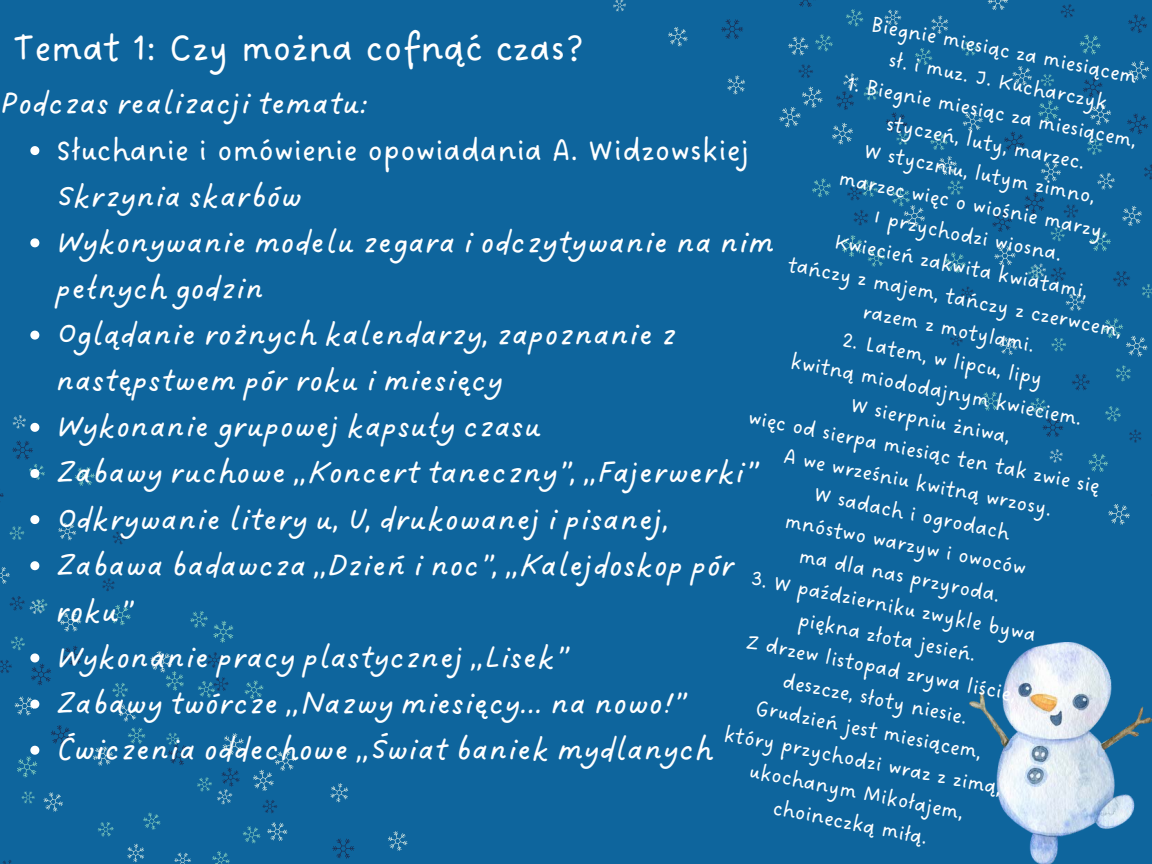
<style>
.page{position:relative;width:1152px;height:864px;background:#0e659d}
.page>*{position:absolute;margin:0;border:0;box-sizing:border-box;transform-origin:0 0}
.t1{font:40.5px "DO Sans Regular";color:#fff}
.t2{font:33px/46.2px "DO Sans Slanted";color:#fff}
.t3{font:33px/46.2px "DO Sans Regular";color:#fff}
.t4{font:22.5px "DO Sans Regular";color:#fff}
.s1{font-family:"DO Sans Slanted"}
</style>
<div class="page">
<img style="left:969px;top:643px;width:183px;height:221px">
<svg style="left:0;top:415px;width:408px;height:449px"></svg>
<svg style="left:613px;top:0;width:539px;height:472px"></svg>
<svg style="left:30px;top:146px;width:9px;height:9px"></svg>
<svg style="left:30px;top:238px;width:9px;height:9px"></svg>
<svg style="left:30px;top:331px;width:9px;height:9px"></svg>
<svg style="left:30px;top:423px;width:9px;height:9px"></svg>
<svg style="left:30px;top:469px;width:9px;height:9px"></svg>
<svg style="left:30px;top:515px;width:9px;height:9px"></svg>
<svg style="left:30px;top:561px;width:9px;height:9px"></svg>
<svg style="left:30px;top:653px;width:9px;height:9px"></svg>
<svg style="left:30px;top:700px;width:9px;height:9px"></svg>
<svg style="left:30px;top:746px;width:9px;height:9px"></svg>
<p class="t4" style="left:874px;top:11px;width:272px;rotate:11deg">Biegnie miesiąc za miesiącem</p>
<p class="t1" style="left:13px;top:24px;width:572px">Temat 1: Czy można cofnąć czas?</p>
<p class="t2" style="left:0;top:82px;width:370px">Podczas realizacji tematu:</p>
<p class="t3" style="left:56px;top:128px;width:695px">Słuchanie i omówienie opowiadania A. Widzowskiej<br><span class="s1">Skrzynia skarbów</span></p>
<p class="t2" style="left:56px;top:220px;width:720px">Wykonywanie modelu zegara i odczytywanie na nim pełnych godzin</p>
<p class="t2" style="left:56px;top:313px;width:622px">Oglądanie rożnych kalendarzy, zapoznanie z następstwem pór roku i miesięcy</p>
<p class="t2" style="left:56px;top:405px;width:488px">Wykonanie grupowej kapsuły czasu</p>
<p class="t2" style="left:56px;top:451px;width:703px">Zabawy ruchowe ,,Koncert taneczny”, ,,Fajerwerki”</p>
<p class="t2" style="left:56px;top:497px;width:615px">Odkrywanie litery u, U, drukowanej i pisanej,</p>
<p class="t2" style="left:56px;top:543px;width:681px">Zabawa badawcza ,,Dzień i noc”, ,,Kalejdoskop pór roku”</p>
<p class="t2" style="left:56px;top:636px;width:513px">Wykonanie pracy plastycznej ,,Lisek”</p>
<p class="t2" style="left:56px;top:682px;width:631px">Zabawy twórcze ,,Nazwy miesięcy... na nowo!”</p>
<p class="t2" style="left:56px;top:728px;width:659px">Ćwiczenia oddechowe ,,Świat baniek mydlanych</p>
<p class="t4" style="left:891px;top:47px;width:224px;rotate:11deg">sł. i muz. J. Kucharczyk</p>
<p class="t4" style="left:850px;top:71px;width:296px;rotate:11deg">1. Biegnie miesiąc za miesiącem,</p>
<p class="t4" style="left:889px;top:111px;width:204px;rotate:11deg">styczeń, luty, marzec.</p>
<p class="t4" style="left:866px;top:138px;width:237px;rotate:11deg">W styczniu, lutym zimno,</p>
<p class="t4" style="left:842px;top:166px;width:275px;rotate:11deg">marzec więc o wiośnie marzy.</p>
<p class="t4" style="left:875px;top:204px;width:194px;rotate:11deg">I przychodzi wiosna.</p>
<p class="t4" style="left:837px;top:229px;width:260px;rotate:11deg">Kwiecień zakwita kwiatami,</p>
<p class="t4" style="left:791px;top:252px;width:341px;rotate:11deg">tańczy z majem, tańczy z czerwcem,</p>
<p class="t4" style="left:866px;top:299px;width:176px;rotate:11deg">razem z motylami.</p>
<p class="t4" style="left:845px;top:327px;width:205px;rotate:11deg">2. Latem, w lipcu, lipy</p>
<p class="t4" style="left:794px;top:349px;width:298px;rotate:11deg">kwitną miododajnym kwieciem.</p>
<p class="t4" style="left:853px;top:392px;width:164px;rotate:11deg">W sierpniu żniwa,</p>
<p class="t4" style="left:751px;top:405px;width:359px;rotate:11deg">więc od sierpa miesiąc ten tak zwie się</p>
<p class="t4" style="left:787px;top:444px;width:274px;rotate:11deg">A we wrześniu kwitną wrzosy.</p>
<p class="t4" style="left:816px;top:481px;width:201px;rotate:11deg">W sadach i ogrodach</p>
<p class="t4" style="left:788px;top:508px;width:247px;rotate:11deg">mnóstwo warzyw i owoców</p>
<p class="t4" style="left:802px;top:543px;width:206px;rotate:11deg">ma dla nas przyroda.</p>
<p class="t4" style="left:753px;top:565px;width:292px;rotate:11deg">3. W październiku zwykle bywa</p>
<p class="t4" style="left:801px;top:607px;width:182px;rotate:11deg">piękna złota jesień.</p>
<p class="t4" style="left:749px;top:629px;width:276px;rotate:11deg">Z drzew listopad zrywa liście,</p>
<p class="t4" style="left:785px;top:668px;width:189px;rotate:11deg">deszcze, słoty niesie.</p>
<p class="t4" style="left:759px;top:695px;width:231px;rotate:11deg">Grudzień jest miesiącem,</p>
<p class="t4" style="left:727px;top:721px;width:283px;rotate:11deg">który przychodzi wraz z zimą,</p>
<p class="t4" style="left:752px;top:758px;width:219px;rotate:11deg">ukochanym Mikołajem,</p>
<p class="t4" style="left:776px;top:794px;width:159px;rotate:11deg">choineczką miłą.</p>
</div>
